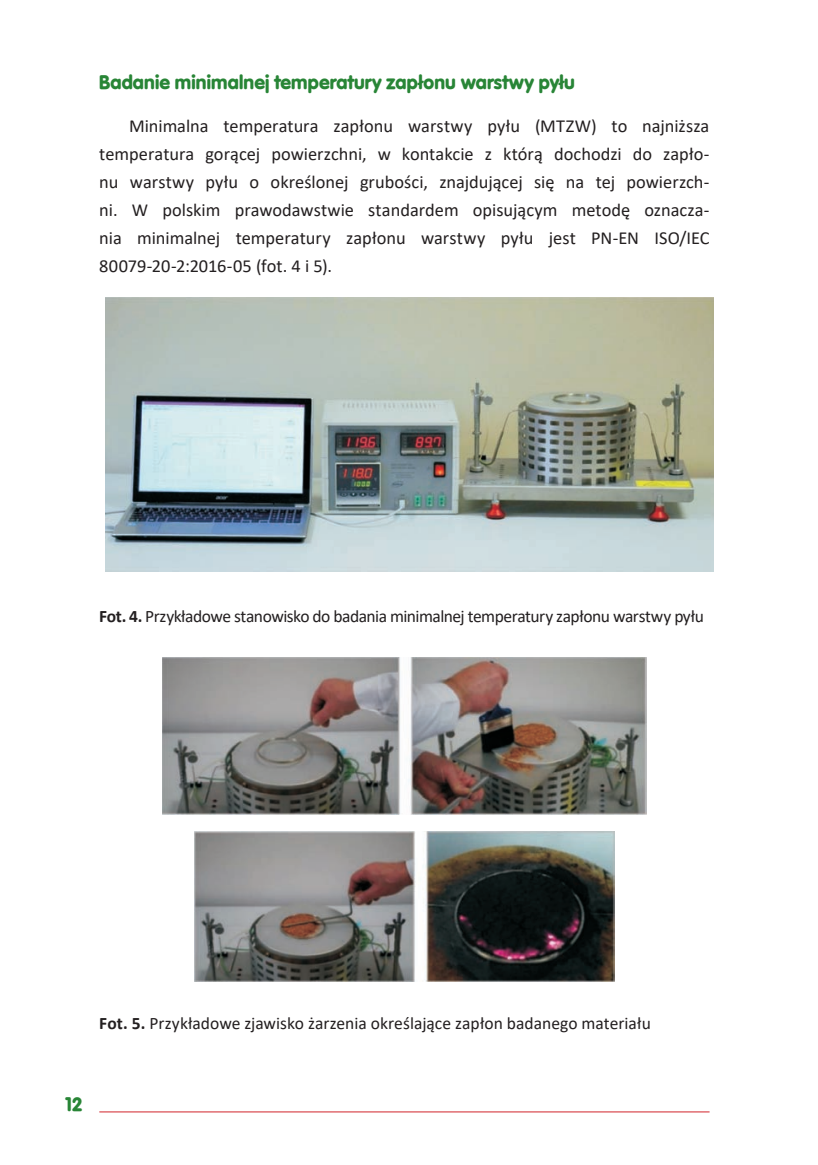
<style>
.page{position:relative;width:818px;height:1165px;background:#fff}
.page>*{position:absolute;margin:0;border:0;box-sizing:border-box;transform-origin:0 0}
.Tytuł3{font:700 19.25px "Vogue";letter-spacing:.01em;color:#288536}
.tekst{font:18.38px/28px "Calibri";color:#231f20;text-align:justify}
.tytuł_w_tabeli{font:17.5px "Calibri";letter-spacing:-.03em;color:#231f20}
.tytuł_w_tabeli-2{font:17.5px "Calibri";letter-spacing:-.01em;color:#231f20}
.s1{font-weight:700}
</style>
<div class="page">
<hr style="left:99px;top:1111px;width:610px;height:1px;background:#d1232a">
<img style="left:105px;top:298px;width:608px;height:274px">
<img style="left:163px;top:657px;width:483px;height:157px">
<img style="left:194px;top:831px;width:421px;height:150px">
<p class="Tytuł3" style="left:99px;top:70px;width:477px">Badanie minimalnej temperatury zapłonu warstwy pyłu</p>
<p class="tekst" style="left:99px;top:112px;width:612px;text-indent:30px">Minimalna temperatura zapłonu warstwy pyłu (MTZW) to najniższa temperatura gorącej powierzchni, w kontakcie z którą dochodzi do zapło&shy;nu warstwy pyłu o określonej grubości, znajdującej się na tej powierzch&shy;ni. W polskim prawodawstwie standardem opisującym metodę oznacza&shy;nia minimalnej temperatury zapłonu warstwy pyłu jest PN-EN ISO/IEC 80079-20-2:2016-05 (fot. 4 i 5).</p>
<p class="tytuł_w_tabeli" style="left:99px;top:604px;width:606px"><span class="s1">Fot. 4.</span> Przykładowe stanowisko do badania minimalnej temperatury zapłonu warstwy pyłu</p>
<p class="tytuł_w_tabeli-2" style="left:99px;top:1011px;width:553px"><span class="s1">Fot. 5.</span> Przykładowe zjawisko żarzenia określające zapłon badanego materiału</p>
<p class="Tytuł3" style="left:65px;top:1092px;width:20px">12</p>
</div>
